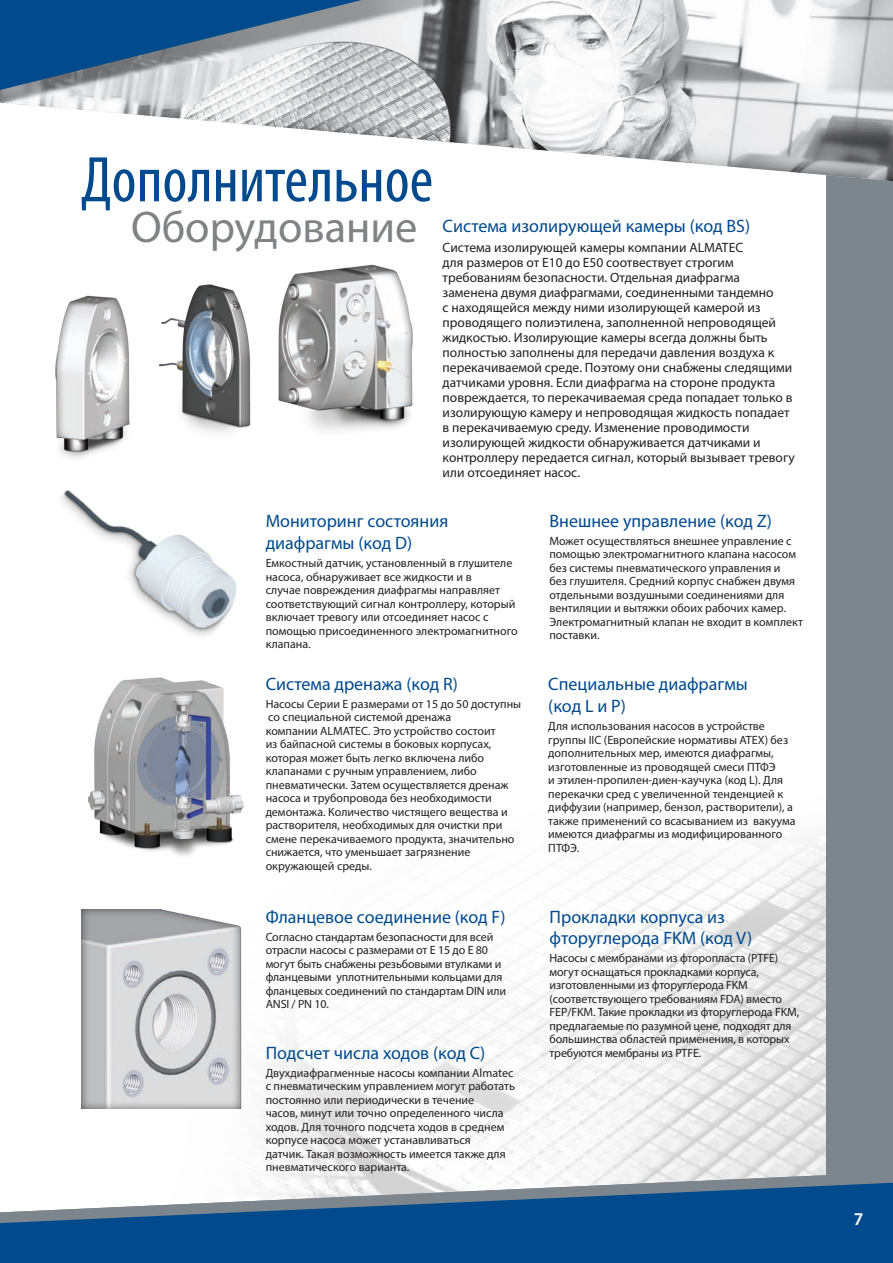
<style>
.page{position:relative;width:893px;height:1263px;background:#fff}
.page>*{position:absolute;margin:0;border:0;box-sizing:border-box;transform-origin:0 0}
.t1{font:condensed 64.95px "Myriad Pro";color:#004a8d}
.t2{font:44.55px "Myriad Pro";color:#808285}
.t3{font:18px/22.5px "Myriad Pro";color:#004a8d}
.t4{font:600 18px "Myriad Pro";color:#fff}
.t5{font:13.5px/15px "Myriad Pro";color:#231f20}
.t6{font:12px/13.5px "Myriad Pro";color:#231f20}
</style>
<div class="page">
<img style="left:261px;top:448px;width:566px;height:724px">
<div style="left:827px;top:0;width:66px;height:1239px;background:#7e868d"></div>
<div style="left:81px;top:908px;width:192px;height:202px;background:#231f20;opacity:.75"></div>
<img style="left:88px;top:677px;width:156px;height:179px">
<div style="left:32px;top:257px;width:406px;height:223px;background:#231f20;opacity:.75"></div>
<img style="left:32px;top:479px;width:234px;height:177px">
<img style="left:416px;top:0;width:477px;height:288px">
<svg style="left:0;top:0;width:416px;height:316px"></svg>
<svg style="left:271px;top:1172px;width:622px;height:11px"></svg>
<svg style="left:0;top:1183px;width:893px;height:80px;background:#2f689b"></svg>
<h1 class="t1" style="left:81px;top:141px;width:354px">Дополнительное</h1>
<h2 class="t2" style="left:131px;top:200px;width:288px">Оборудование</h2>
<h3 class="t3" style="left:443px;top:215px;width:309px">Система изолирующей камеры (код BS)</h3>
<p class="t5" style="left:443px;top:239px;width:354px">Система изолирующей камеры компании ALMATEC<br>для размеров от Е10 до Е50 соотвествует строгим требованиям безопасности. Отдельная диафрагма заменена двумя диафрагмами, соединенными тандемно<br>с находящейся между ними изолирующей камерой из проводящего полиэтилена, заполненной непроводящей жидкостью. Изолирующие камеры всегда должны быть полностью заполнены для передачи давления воздуха к перекачиваемой среде. Поэтому они снабжены следящими датчиками уровня. Если диафрагма на стороне продукта повреждается, то перекачиваемая среда попадает только в изолирующую камеру и непроводящая жидкость попадает в перекачиваемую среду. Изменение проводимости изолирующей жидкости обнаруживается датчиками и контроллеру передается сигнал, который вызывает тревогу или отсоединяет насос.</p>
<h3 class="t3" style="left:266px;top:509px;width:184px">Мониторинг состояния диафрагмы (код D)</h3>
<p class="t6" style="left:266px;top:556px;width:254px">Емкостный датчик, установленный в глушителе насоса, обнаруживает все жидкости и в<br>случае повреждения диафрагмы направляет соответствующий сигнал контроллеру, который включает тревогу или отсоединяет насос с помощью присоединенного электромагнитного клапана.</p>
<h3 class="t3" style="left:266px;top:672px;width:194px">Система дренажа (код R)</h3>
<p class="t6" style="left:266px;top:697px;width:257px">Насосы Серии E размерами от 15 до 50 доступны со специальной системой дренажа<br>компании ALMATEC. Это устройство состоит<br>из байпасной системы в боковых корпусах, которая может быть легко включена либо клапанами с ручным управлением, либо пневматически. Затем осуществляется дренаж насоса и трубопровода без необходимости демонтажа. Количество чистящего вещества и растворителя, необходимых для очистки при смене перекачиваемого продукта, значительно снижается, что уменьшает загрязнение окружающей среды.</p>
<h3 class="t3" style="left:266px;top:905px;width:241px">Фланцевое соединение (код F)</h3>
<p class="t6" style="left:266px;top:929px;width:242px">Согласно стандартам безопасности для всей отрасли насосы с размерами от E 15 до E 80 могут быть снабжены резьбовыми втулками и фланцевыми уплотнительными кольцами для фланцевых соединений по стандартам DIN или ANSI / PN 10.</p>
<h3 class="t3" style="left:266px;top:1041px;width:221px">Подсчет числа ходов (код С)</h3>
<p class="t6" style="left:266px;top:1066px;width:251px">Двухдиафрагменные насосы компании Almatec с пневматическим управлением могут работать постоянно или периодически в течение<br>часов, минут или точно определенного числа ходов. Для точного подсчета ходов в среднем корпусе насоса может устанавливаться<br>датчик. Такая возможность имеется также для пневматического варианта.</p>
<h3 class="t3" style="left:549px;top:509px;width:224px">Внешнее управление (код Z)</h3>
<p class="t6" style="left:549px;top:534px;width:255px">Может осуществляться внешнее управление с помощью электромагнитного клапана насосом без системы пневматического управления и<br>без глушителя. Средний корпус снабжен двумя отдельными воздушными соединениями для вентиляции и вытяжки обоих рабочих камер.<br>Электромагнитный клапан не входит в комплект поставки.</p>
<h3 class="t3" style="left:548px;top:672px;width:201px">Специальные диафрагмы (код L и P)</h3>
<p class="t6" style="left:548px;top:719px;width:249px">Для использования насосов в устройстве группы IIC (Европейские нормативы ATEX) без дополнительных мер, имеются диафрагмы, изготовленные из проводящей смеси ПТФЭ<br>и этилен-пропилен-диен-каучука (код L). Для перекачки сред с увеличенной тенденцией к диффузии (например, бензол, растворители), а также применений со всасыванием из вакуума имеются диафрагмы из модифицированного ПТФЭ.</p>
<h3 class="t3" style="left:550px;top:905px;width:204px;line-height:21.6px">Прокладки корпуса из фторуглерода FKM (код V)</h3>
<p class="t6" style="left:550px;top:951px;width:251px">Насосы с мембранами из фторопласта (PTFE) могут оснащаться прокладками корпуса, изготовленными из фторуглерода FKM (соответствующего требованиям FDA) вместо FEP/FKM. Такие прокладки из фторуглерода FKM, предлагаемые по разумной цене, подходят для большинства областей применения, в которых требуются мембраны из PTFE.</p>
<h3 class="t4" style="left:854px;top:1207px;width:11px">7</h3>
</div>
